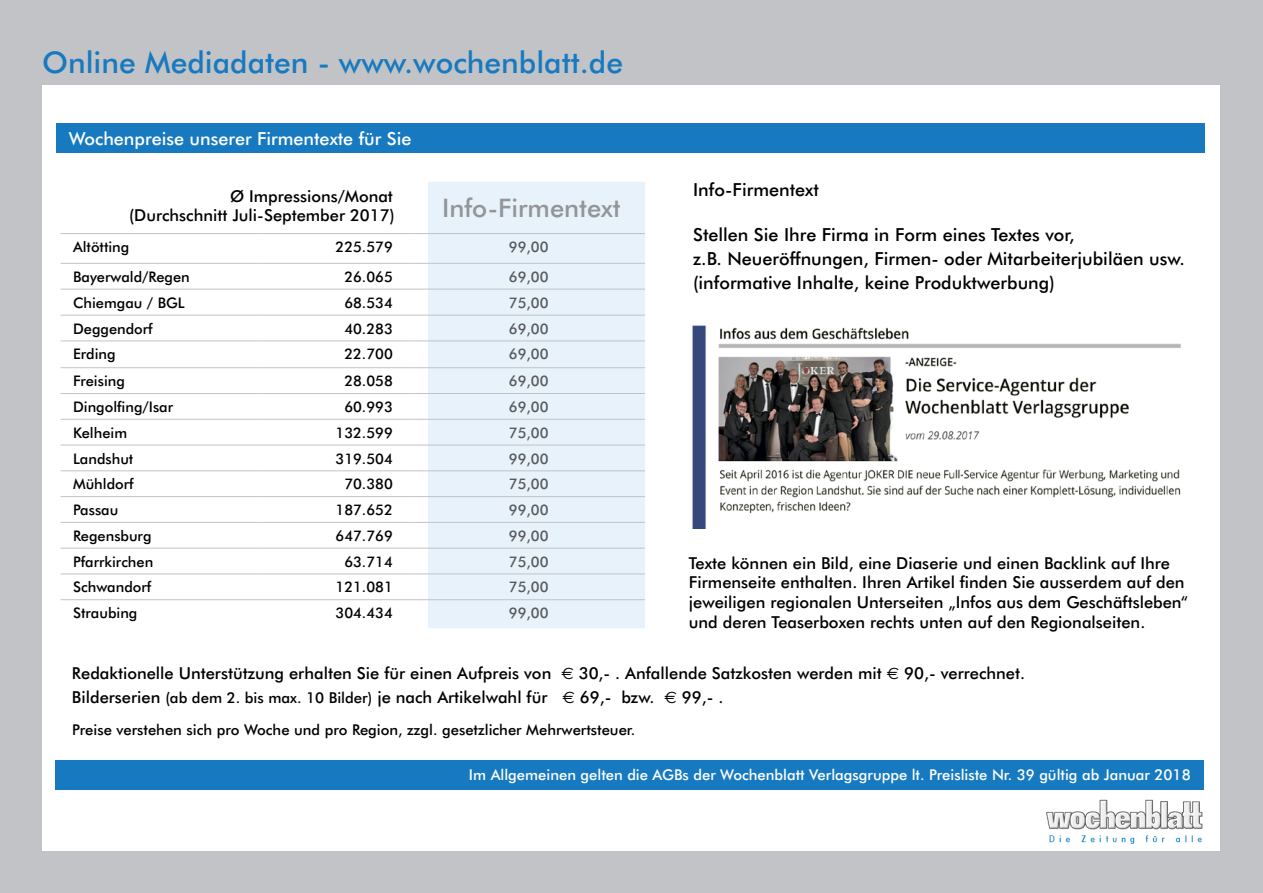
<style>
.page{position:relative;width:1263px;height:893px;background:#c2c3c6}
.page>*{position:absolute;margin:0;border:0;box-sizing:border-box;transform-origin:0 0}
.t1{font:500 30px "Futura BT";color:#177ac0}
.t2{font:500 25.5px "Futura BT";color:#939598}
.t3{font:500 18px/24px "Futura BT";color:#000}
.t4{font:500 18px "Futura BT";color:#fff}
.t5{font:500 16.5px/19.6px "Futura BT";color:#000}
.t6{font:500 14.85px "Futura BT";color:#fff}
.t7{font:500 14.85px "Futura BT";color:#000}
.t8{font:500 14.55px "Futura BT";color:#000}
.t9{font:500 14.55px "Futura BT";color:#58595b}
.s1{font-family:"Euro Sans";font-weight:400}
.s2{font-size:15px}
</style>
<div class="page">
<div style="left:43px;top:85px;width:1177px;height:765px;background:#fff"></div>
<img style="left:1046px;top:799px;width:156px;height:44px">
<div style="left:55px;top:760px;width:1148px;height:30px;background:#177ac0"></div>
<div style="left:56px;top:123px;width:1148px;height:30px;background:#177ac0"></div>
<div style="left:428px;top:182px;width:217px;height:446px;background:#e7f2fb"></div>
<hr style="left:61px;top:233px;width:202px;height:1px;background:#c2c3c6">
<hr style="left:263px;top:233px;width:147px;height:1px;background:#c2c3c6">
<svg style="left:410px;top:233px;width:18px;height:1px"></svg>
<hr style="left:61px;top:263px;width:202px;height:1px;background:#c2c3c6">
<hr style="left:263px;top:263px;width:147px;height:1px;background:#c2c3c6">
<svg style="left:410px;top:263px;width:18px;height:1px"></svg>
<hr style="left:61px;top:289px;width:202px;height:1px;background:#c2c3c6">
<hr style="left:263px;top:289px;width:147px;height:1px;background:#c2c3c6">
<svg style="left:410px;top:289px;width:18px;height:1px"></svg>
<hr style="left:61px;top:315px;width:202px;height:1px;background:#c2c3c6">
<hr style="left:263px;top:315px;width:147px;height:1px;background:#c2c3c6">
<svg style="left:410px;top:315px;width:18px;height:1px"></svg>
<hr style="left:61px;top:340px;width:202px;height:1px;background:#c2c3c6">
<hr style="left:263px;top:340px;width:147px;height:1px;background:#c2c3c6">
<svg style="left:410px;top:340px;width:18px;height:1px"></svg>
<hr style="left:61px;top:367px;width:202px;height:1px;background:#c2c3c6">
<hr style="left:263px;top:367px;width:147px;height:1px;background:#c2c3c6">
<svg style="left:410px;top:367px;width:18px;height:1px"></svg>
<hr style="left:61px;top:393px;width:202px;height:1px;background:#c2c3c6">
<hr style="left:263px;top:393px;width:147px;height:1px;background:#c2c3c6">
<svg style="left:410px;top:393px;width:18px;height:1px"></svg>
<hr style="left:61px;top:419px;width:202px;height:1px;background:#c2c3c6">
<hr style="left:263px;top:419px;width:147px;height:1px;background:#c2c3c6">
<svg style="left:410px;top:419px;width:18px;height:1px"></svg>
<hr style="left:61px;top:445px;width:202px;height:1px;background:#c2c3c6">
<hr style="left:263px;top:445px;width:147px;height:1px;background:#c2c3c6">
<svg style="left:410px;top:445px;width:18px;height:1px"></svg>
<hr style="left:61px;top:470px;width:202px;height:1px;background:#c2c3c6">
<hr style="left:263px;top:470px;width:147px;height:1px;background:#c2c3c6">
<svg style="left:410px;top:470px;width:18px;height:1px"></svg>
<hr style="left:61px;top:496px;width:202px;height:1px;background:#c2c3c6">
<hr style="left:263px;top:496px;width:147px;height:1px;background:#c2c3c6">
<svg style="left:410px;top:496px;width:18px;height:1px"></svg>
<hr style="left:61px;top:522px;width:202px;height:1px;background:#c2c3c6">
<hr style="left:263px;top:522px;width:147px;height:1px;background:#c2c3c6">
<svg style="left:410px;top:522px;width:18px;height:1px"></svg>
<hr style="left:61px;top:548px;width:202px;height:1px;background:#c2c3c6">
<hr style="left:263px;top:548px;width:147px;height:1px;background:#c2c3c6">
<svg style="left:410px;top:548px;width:18px;height:1px"></svg>
<hr style="left:61px;top:573px;width:202px;height:1px;background:#c2c3c6">
<hr style="left:263px;top:573px;width:147px;height:1px;background:#c2c3c6">
<svg style="left:410px;top:573px;width:18px;height:1px"></svg>
<hr style="left:61px;top:599px;width:202px;height:1px;background:#c2c3c6">
<hr style="left:263px;top:599px;width:147px;height:1px;background:#c2c3c6">
<svg style="left:410px;top:599px;width:18px;height:1px"></svg>
<hr style="left:428px;top:233px;width:217px;height:1px;background:#c2c3c6">
<hr style="left:428px;top:263px;width:217px;height:1px;background:#c2c3c6">
<hr style="left:428px;top:289px;width:217px;height:1px;background:#c2c3c6">
<hr style="left:428px;top:315px;width:217px;height:1px;background:#c2c3c6">
<hr style="left:428px;top:340px;width:217px;height:1px;background:#c2c3c6">
<hr style="left:428px;top:367px;width:217px;height:1px;background:#c2c3c6">
<hr style="left:428px;top:393px;width:217px;height:1px;background:#c2c3c6">
<hr style="left:428px;top:419px;width:217px;height:1px;background:#c2c3c6">
<hr style="left:428px;top:445px;width:217px;height:1px;background:#c2c3c6">
<hr style="left:428px;top:470px;width:217px;height:1px;background:#c2c3c6">
<hr style="left:428px;top:496px;width:217px;height:1px;background:#c2c3c6">
<hr style="left:428px;top:522px;width:217px;height:1px;background:#c2c3c6">
<hr style="left:428px;top:548px;width:217px;height:1px;background:#c2c3c6">
<hr style="left:428px;top:573px;width:217px;height:1px;background:#c2c3c6">
<hr style="left:428px;top:599px;width:217px;height:1px;background:#c2c3c6">
<img style="left:692px;top:325px;width:489px;height:203px">
<h1 class="t1" style="left:42px;top:44px;width:582px">Online Mediadaten - www.wochenblatt.de</h1>
<p class="t4" style="left:69px;top:127px;width:344px">Wochenpreise unserer Firmentexte für Sie</p>
<p class="t5" style="left:129px;top:186px;width:267px;text-align:right">Ø Impressions/Monat<br>(Durchschnitt Juli-September 2017)</p>
<h2 class="t2" style="left:442px;top:193px;width:180px">Info-Firmentext</h2>
<p class="t8" style="left:73px;top:238px;width:58px">Altötting</p>
<p class="t8" style="left:335px;top:238px;width:59px">225.579</p>
<p class="t9" style="left:509px;top:238px;width:41px">99,00</p>
<p class="t8" style="left:73px;top:268px;width:118px">Bayerwald/Regen</p>
<p class="t8" style="left:344px;top:268px;width:50px">26.065</p>
<p class="t9" style="left:509px;top:268px;width:41px">69,00</p>
<p class="t8" style="left:73px;top:294px;width:113px">Chiemgau / BGL</p>
<p class="t8" style="left:344px;top:294px;width:50px">68.534</p>
<p class="t9" style="left:509px;top:294px;width:41px">75,00</p>
<p class="t8" style="left:73px;top:320px;width:81px">Deggendorf</p>
<p class="t8" style="left:344px;top:320px;width:50px">40.283</p>
<p class="t9" style="left:509px;top:320px;width:41px">69,00</p>
<p class="t8" style="left:73px;top:345px;width:44px">Erding</p>
<p class="t8" style="left:344px;top:345px;width:50px">22.700</p>
<p class="t9" style="left:509px;top:345px;width:41px">69,00</p>
<p class="t8" style="left:73px;top:372px;width:53px">Freising</p>
<p class="t8" style="left:344px;top:372px;width:50px">28.058</p>
<p class="t9" style="left:509px;top:372px;width:41px">69,00</p>
<p class="t8" style="left:73px;top:398px;width:102px">Dingolfing/Isar</p>
<p class="t8" style="left:344px;top:398px;width:50px">60.993</p>
<p class="t9" style="left:509px;top:398px;width:41px">69,00</p>
<p class="t8" style="left:73px;top:424px;width:56px">Kelheim</p>
<p class="t8" style="left:335px;top:424px;width:59px">132.599</p>
<p class="t9" style="left:509px;top:424px;width:41px">75,00</p>
<p class="t8" style="left:73px;top:449px;width:62px">Landshut</p>
<p class="t8" style="left:335px;top:449px;width:59px">319.504</p>
<p class="t9" style="left:509px;top:449px;width:41px">99,00</p>
<p class="t8" style="left:73px;top:475px;width:62px">Mühldorf</p>
<p class="t8" style="left:344px;top:475px;width:50px">70.380</p>
<p class="t9" style="left:509px;top:475px;width:41px">75,00</p>
<p class="t8" style="left:73px;top:501px;width:47px">Passau</p>
<p class="t8" style="left:335px;top:501px;width:59px">187.652</p>
<p class="t9" style="left:509px;top:501px;width:41px">99,00</p>
<p class="t8" style="left:73px;top:527px;width:80px">Regensburg</p>
<p class="t8" style="left:335px;top:527px;width:59px">647.769</p>
<p class="t9" style="left:509px;top:527px;width:41px">99,00</p>
<p class="t8" style="left:73px;top:553px;width:82px">Pfarrkirchen</p>
<p class="t8" style="left:344px;top:553px;width:50px">63.714</p>
<p class="t9" style="left:509px;top:553px;width:41px">75,00</p>
<p class="t8" style="left:73px;top:578px;width:80px">Schwandorf</p>
<p class="t8" style="left:335px;top:578px;width:59px">121.081</p>
<p class="t9" style="left:509px;top:578px;width:41px">75,00</p>
<p class="t8" style="left:73px;top:604px;width:66px">Straubing</p>
<p class="t8" style="left:335px;top:604px;width:59px">304.434</p>
<p class="t9" style="left:509px;top:604px;width:41px">99,00</p>
<p class="t3" style="left:693px;top:177px;width:127px">Info-Firmentext</p>
<p class="t3" style="left:693px;top:223px;width:493px">Stellen Sie Ihre Firma in Form eines Textes vor,<br>z.B. Neueröffnungen, Firmen- oder Mitarbeiterjubiläen usw. (informative Inhalte, keine Produktwerbung)</p>
<p class="t5" style="left:689px;top:553px;width:501px">Texte können ein Bild, eine Diaserie und einen Backlink auf Ihre Firmenseite enthalten. Ihren Artikel finden Sie ausserdem auf den jeweiligen regionalen Unterseiten „Infos aus dem Geschäftsleben“ und deren Teaserboxen rechts unten auf den Regionalseiten.</p>
<p class="t5" style="left:72px;top:661px;width:955px;line-height:24px">Redaktionelle Unterstützung erhalten Sie für einen Aufpreis von <span class="s1">€</span> 30,- . Anfallende Satzkosten werden mit <span class="s1">€</span> 90,- verrechnet.<br>Bilderserien <span class="s2">(ab dem 2. bis max. 10 Bilder)</span> je nach Artikelwahl für <span class="s1">€</span> 69,- bzw. <span class="s1">€</span> 99,- .</p>
<p class="t7" style="left:72px;top:721px;width:565px">Preise verstehen sich pro Woche und pro Region, zzgl. gesetzlicher Mehrwertsteuer.</p>
<p class="t6" style="left:469px;top:766px;width:723px">Im Allgemeinen gelten die AGBs der Wochenblatt Verlagsgruppe lt. Preisliste Nr. 39 gültig ab Januar <span class="s2">2018</span></p>
</div>
